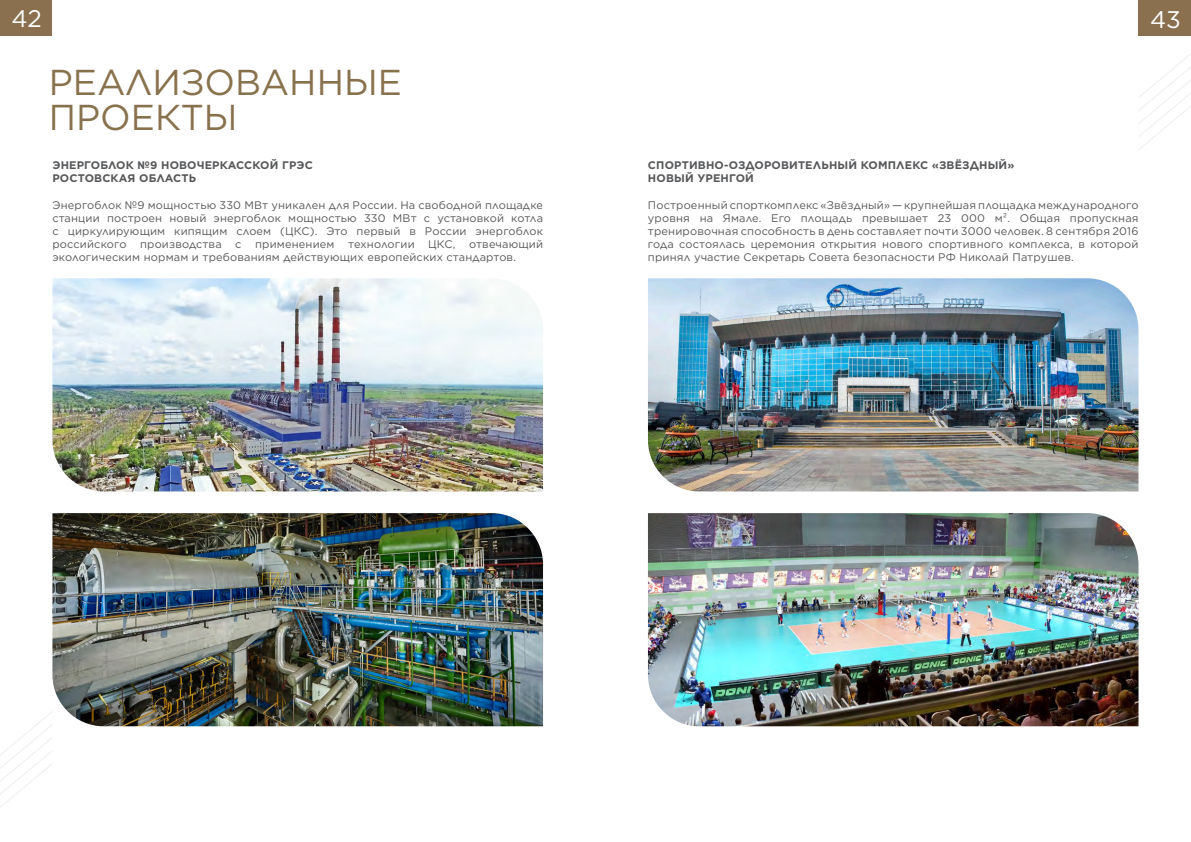
<style>
.page{position:relative;width:1191px;height:842px;background:#fff}
.page>*{position:absolute;margin:0;border:0;box-sizing:border-box;transform-origin:0 0}
.t1{font:36px/35px "Gotham";color:#88724d}
.t2{font:24px "Gotham";color:#fff}
.t3{font:11px/13.2px "Gotham";letter-spacing:.015em;color:#57585a;text-align:justify}
.t4{font:700 11px/13.2px "Gotham";letter-spacing:.015em;color:#57585a}
</style>
<div class="page">
<div style="left:1138px;top:0;width:53px;height:36px;background:#8a704e"></div>
<div style="left:0;top:0;width:52px;height:36px;background:#8a704e"></div>
<svg style="left:0;top:712px;width:52px;height:96px"></svg>
<svg style="left:1139px;top:54px;width:52px;height:96px"></svg>
<img style="left:648px;top:513px;width:490px;height:213px">
<img style="left:648px;top:278px;width:490px;height:213px">
<img style="left:52px;top:278px;width:491px;height:213px">
<img style="left:52px;top:513px;width:491px;height:213px">
<h2 class="t2" style="left:12px;top:3px;width:32px">42</h2>
<h2 class="t2" style="left:1150px;top:4px;width:32px">43</h2>
<p class="t1" style="left:49px;top:64px;width:354px">РЕАЛИЗОВАННЫЕ<br>ПРОЕКТЫ</p>
<p class="t4" style="left:52px;top:158px;width:262px">ЭНЕРГОБЛОК №9 НОВОЧЕРКАССКОЙ ГРЭС<br>РОСТОВСКАЯ ОБЛАСТЬ</p>
<p class="t3" style="left:52px;top:198px;width:492px">Энергоблок №9 мощностью 330 МВт уникален для России. На свободной площадке станции построен новый энергоблок мощностью 330 МВт с установкой котла с циркулирующим кипящим слоем (ЦКС). Это первый в России энергоблок российского производства с применением технологии ЦКС, отвечающий экологическим нормам и требованиям действующих европейских стандартов.</p>
<p class="t4" style="left:648px;top:158px;width:368px">СПОРТИВНО-ОЗДОРОВИТЕЛЬНЫЙ КОМПЛЕКС «ЗВЁЗДНЫЙ»</p>
<p class="t4" style="left:648px;top:172px;width:107px">НОВЫЙ УРЕНГОЙ</p>
<p class="t3" style="left:648px;top:198px;width:492px">Построенный спорткомплекс «Звёздный» — крупнейшая площадка международного уровня на Ямале. Его площадь превышает 23 000 м². Общая пропускная тренировочная способность в день составляет почти 3000 человек. 8 сентября 2016 года состоялась церемония открытия нового спортивного комплекса, в которой принял участие Секретарь Совета безопасности РФ Николай Патрушев.</p>
</div>
